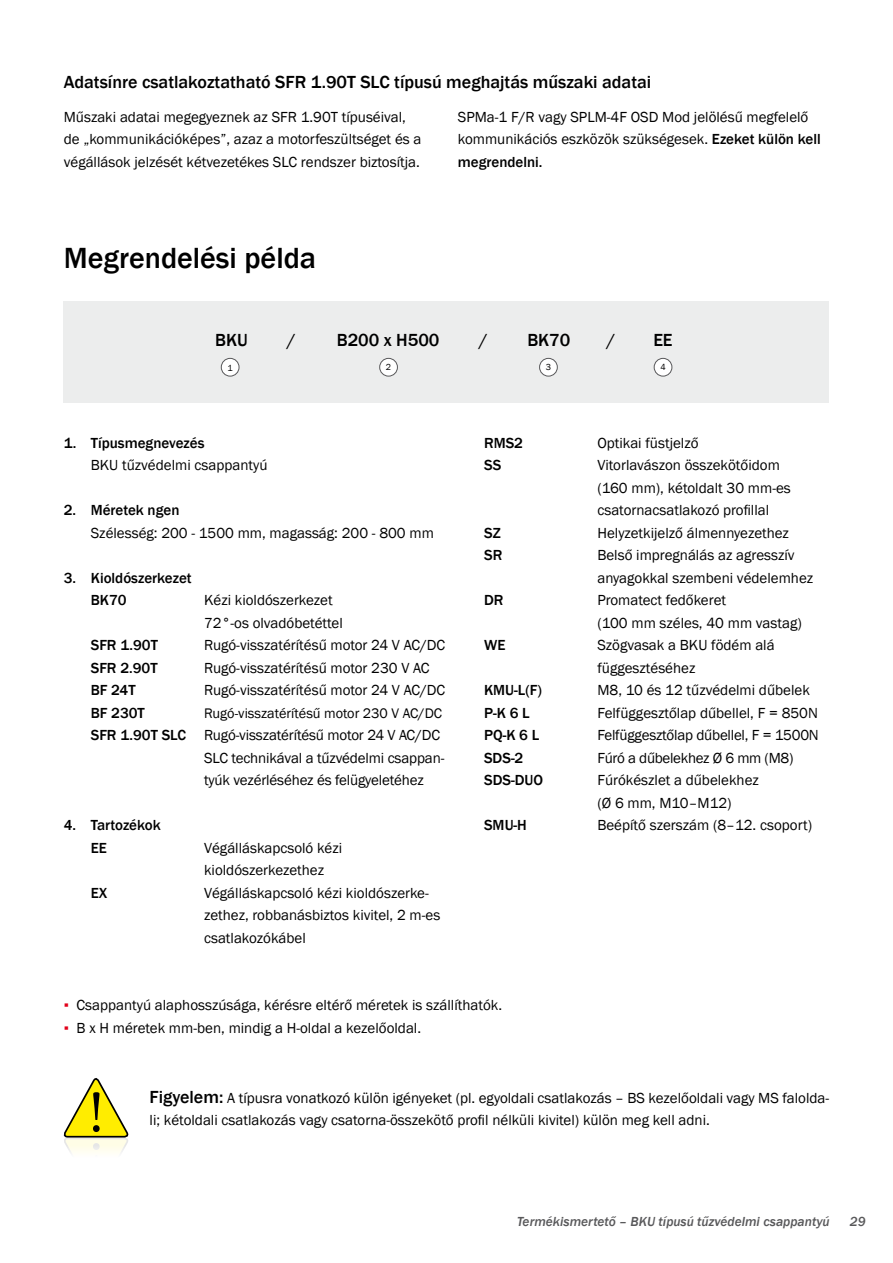
<style>
.page{position:relative;width:893px;height:1263px;background:#fff}
.page>*{position:absolute;margin:0;border:0;box-sizing:border-box;transform-origin:0 0}
.t1{font:500 30px "Franklin Gothic";color:#000}
.t2{font:500 18px "Franklin Gothic";color:#000}
.t3{font:15px/22.5px "Franklin Gothic";color:#000}
.t4{font:500 15px/22.5px "Franklin Gothic";color:#000}
.t5{font:15px "Franklin Gothic";letter-spacing:-.02em;color:#000}
.t6{font:14.25px "Franklin Gothic";color:#000}
.t7{font:italic 500 13.5px "Franklin Gothic";color:#58585a}
.t8{font:9px "Franklin Gothic";color:#000}
.s1{font-weight:500}
.s2{color:#e2001a}
.s3{font-weight:500;font-size:18px}
</style>
<div class="page">
<svg style="left:63px;top:1078px;width:66px;height:75px"></svg>
<div style="left:64px;top:301px;width:765px;height:102px;background:#eceded"></div>
<div style="left:221px;top:358px;width:18px;height:18px;background:#fff;border-radius:50%"></div>
<div style="left:221px;top:358px;width:18px;height:18px;border:1px solid #58585a;border-radius:50%"></div>
<div style="left:380px;top:358px;width:17px;height:18px;background:#fff;border-radius:50%"></div>
<div style="left:379px;top:358px;width:19px;height:18px;border:1px solid #58585a;border-radius:50%"></div>
<div style="left:540px;top:358px;width:17px;height:18px;background:#fff;border-radius:50%"></div>
<div style="left:539px;top:358px;width:19px;height:18px;border:1px solid #58585a;border-radius:50%"></div>
<div style="left:654px;top:358px;width:18px;height:18px;background:#fff;border-radius:50%"></div>
<div style="left:654px;top:358px;width:18px;height:18px;border:1px solid #58585a;border-radius:50%"></div>
<p class="t2" style="left:64px;top:71px;width:589px">Adatsínre csatlakoztatható SFR 1.90T SLC típusú meghajtás műszaki adatai</p>
<p class="t3" style="left:64px;top:106px;width:359px">Műszaki adatai megegyeznek az SFR 1.90T típuséival, de „kommunikációképes”, azaz a motorfeszültséget és a végállások jelzését kétvezetékes SLC rendszer biztosítja.</p>
<p class="t3" style="left:458px;top:106px;width:364px">SPMa-1 F/R vagy SPLM-4F OSD Mod jelölésű megfelelő kommunikációs eszközök szükségesek. <span class="s1">Ezeket külön kell megrendelni.</span></p>
<h1 class="t1" style="left:64px;top:239px;width:254px">Megrendelési példa</h1>
<p class="t2" style="left:215px;top:329px;width:34px">BKU</p>
<p class="t2" style="left:287px;top:329px;width:10px">/</p>
<p class="t2" style="left:337px;top:329px;width:104px">B200 x H500</p>
<p class="t2" style="left:479px;top:329px;width:10px">/</p>
<p class="t2" style="left:527px;top:329px;width:45px">BK70</p>
<p class="t2" style="left:607px;top:329px;width:10px">/</p>
<p class="t2" style="left:653px;top:329px;width:21px">EE</p>
<p class="t8" style="left:228px;top:362px;width:7px">1</p>
<p class="t8" style="left:386px;top:362px;width:7px">2</p>
<p class="t8" style="left:546px;top:362px;width:7px">3</p>
<p class="t8" style="left:660px;top:362px;width:7px">4</p>
<p class="t4" style="left:64px;top:432px;width:142px">1. Típusmegnevezés</p>
<p class="t3" style="left:91px;top:454px;width:178px">BKU tűzvédelmi csappantyú</p>
<p class="t4" style="left:64px;top:499px;width:117px">2. Méretek ngen</p>
<p class="t3" style="left:91px;top:522px;width:345px">Szélesség: 200 - 1500 mm, magasság: 200 - 800 mm</p>
<p class="t4" style="left:91px;top:567px;width:102px;text-indent:-27px">3. Kioldószerkezet<br>BK70</p>
<p class="t3" style="left:204px;top:589px;width:140px">Kézi kioldószerkezet<br>72°-os olvadóbetéttel</p>
<p class="t4" style="left:91px;top:634px;width:69px">SFR 1.90T</p>
<p class="t3" style="left:204px;top:634px;width:243px">Rugó-visszatérítésű motor 24 V AC/DC</p>
<p class="t4" style="left:91px;top:657px;width:68px">SFR 2.90T</p>
<p class="t3" style="left:204px;top:657px;width:227px">Rugó-visszatérítésű motor 230 V AC</p>
<p class="t4" style="left:91px;top:679px;width:46px">BF 24T</p>
<p class="t3" style="left:204px;top:679px;width:243px">Rugó-visszatérítésű motor 24 V AC/DC</p>
<p class="t4" style="left:91px;top:702px;width:56px">BF 230T</p>
<p class="t6" style="left:204px;top:704px;width:240px">Rugó-visszatérítésű motor 230 V AC/DC</p>
<p class="t3" style="left:204px;top:724px;width:242px;text-indent:-113px"><span class="s1">SFR 1.90T SLC</span> Rugó-visszatérítésű motor 24 V AC/DC<br>SLC technikával a tűzvédelmi csappan&shy;tyúk vezérléséhez és felügyeletéhez</p>
<p class="t4" style="left:91px;top:814px;width:72px;text-indent:-27px">4. Tartozékok<br>EE</p>
<p class="t3" style="left:204px;top:837px;width:140px">Végálláskapcsoló kézi kioldószerkezethez</p>
<p class="t4" style="left:91px;top:882px;width:18px">EX</p>
<p class="t3" style="left:204px;top:882px;width:238px">Végálláskapcsoló kézi kioldószerke&shy;zethez, robbanásbiztos kivitel, 2 m-es csatlakozókábel</p>
<p class="t4" style="left:484px;top:432px;width:41px">RMS2</p>
<p class="t3" style="left:597px;top:432px;width:103px">Optikai füstjelző</p>
<p class="t4" style="left:484px;top:454px;width:19px">SS</p>
<p class="t3" style="left:597px;top:454px;width:195px">Vitorlavászon összekötőidom (160 mm), kétoldalt 30 mm-es csatornacsatlakozó profillal</p>
<p class="t4" style="left:484px;top:522px;width:18px">SZ</p>
<p class="t3" style="left:597px;top:522px;width:193px">Helyzetkijelző álmennyezethez</p>
<p class="t4" style="left:484px;top:544px;width:20px">SR</p>
<p class="t3" style="left:597px;top:544px;width:217px">Belső impregnálás az agresszív anyagokkal szembeni védelemhez</p>
<p class="t4" style="left:484px;top:589px;width:21px">DR</p>
<p class="t3" style="left:597px;top:589px;width:206px">Promatect fedőkeret<br>(100 mm széles, 40 mm vastag)</p>
<p class="t4" style="left:484px;top:634px;width:23px">WE</p>
<p class="t3" style="left:597px;top:634px;width:179px">Szögvasak a BKU födém alá függesztéséhez</p>
<p class="t4" style="left:484px;top:679px;width:59px">KMU-L(F)</p>
<p class="t3" style="left:597px;top:679px;width:214px">M8, 10 és 12 tűzvédelmi dűbelek</p>
<p class="t4" style="left:484px;top:702px;width:47px">P-K 6 L</p>
<p class="t3" style="left:597px;top:702px;width:222px">Felfüggesztőlap dűbellel, F = 850N</p>
<p class="t4" style="left:484px;top:724px;width:57px">PQ-K 6 L</p>
<p class="t3" style="left:597px;top:724px;width:223px">Felfüggesztőlap dűbellel, F = 1500N</p>
<p class="t4" style="left:484px;top:747px;width:41px">SDS-2</p>
<p class="t5" style="left:597px;top:748px;width:198px">Fúró a dűbelekhez Ø 6 mm (M8)</p>
<p class="t4" style="left:484px;top:769px;width:60px">SDS-DUO</p>
<p class="t3" style="left:597px;top:769px;width:163px">Fúrókészlet a dűbelekhez (Ø 6 mm, M10–M12)</p>
<p class="t4" style="left:484px;top:814px;width:44px">SMU-H</p>
<p class="t3" style="left:597px;top:814px;width:216px">Beépítő szerszám (8–12. csoport)</p>
<p class="t3" style="left:64px;top:994px;width:440px"><span class="s2">▪</span> Csappantyú alaphosszúsága, kérésre eltérő méretek is szállíthatók.</p>
<p class="t3" style="left:64px;top:1017px;width:359px"><span class="s2">▪</span> B x H méretek mm-ben, mindig a H-oldal a kezelőoldal.</p>
<p class="t3" style="left:150px;top:1087px;width:681px"><span class="s3">Figyelem:</span> A típusra vonatkozó külön igényeket (pl. egyoldali csatlakozás – BS kezelőoldali vagy MS falolda&shy;li; kétoldali csatlakozás vagy csatorna-összekötő profil nélküli kivitel) külön meg kell adni.</p>
<p class="t7" style="left:517px;top:1213px;width:314px">Termékismertető – BKU típusú tűzvédelmi csappantyú</p>
<p class="t7" style="left:850px;top:1213px;width:17px">29</p>
</div>
